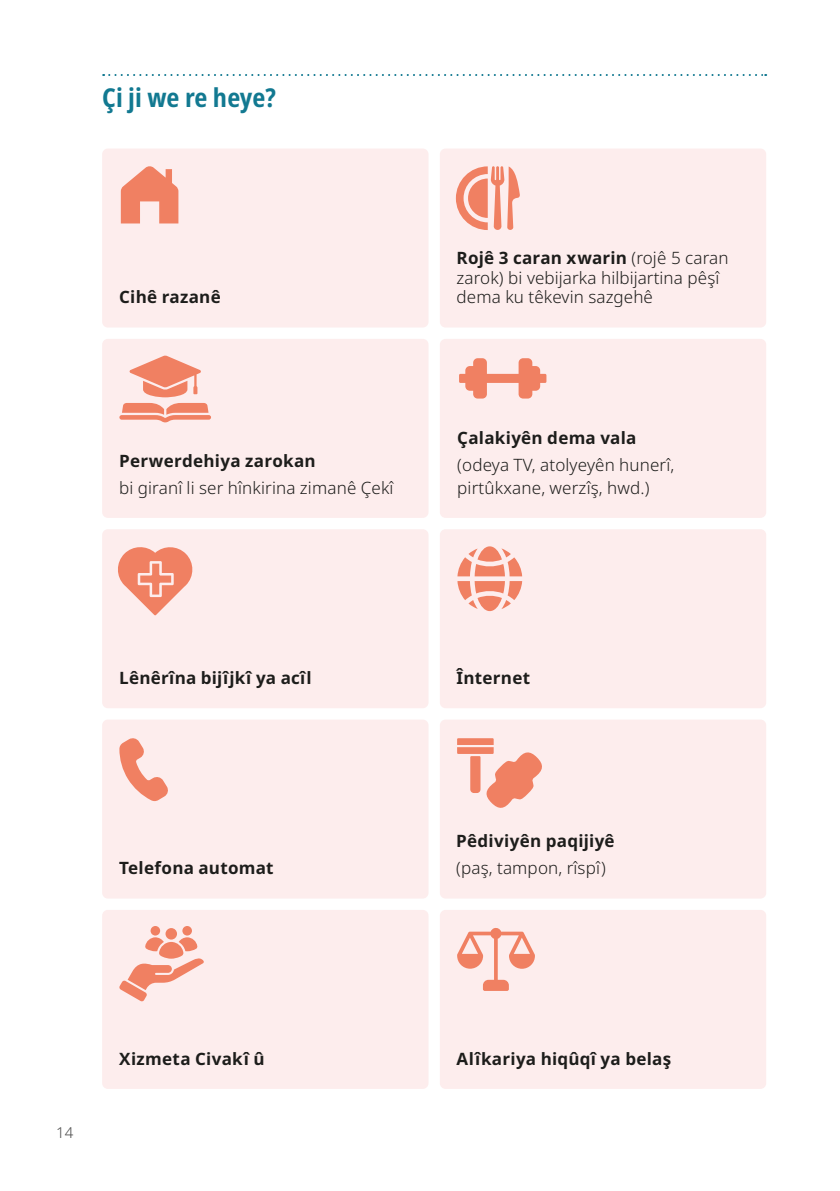
<style>
.page{position:relative;width:840px;height:1191px;background:#fff}
.page>*{position:absolute;margin:0;border:0;box-sizing:border-box;transform-origin:0 0}
.t1{font:700 26px "Noto Sans Condensed";letter-spacing:.005em;color:#127991}
.t2{font:17px/27.2px "Noto Sans";letter-spacing:.01em;color:#1d1d1b}
.t3{font:15px "Noto Sans";color:#4a4a49}
</style>
<div class="page">
<svg style="left:103px;top:74px;width:662px;height:2px"></svg>
<div style="left:102px;top:148px;width:326px;height:179px;background:#fdeded;border-radius:6px"></div>
<div style="left:439px;top:148px;width:326px;height:179px;background:#fdeded;border-radius:6px"></div>
<div style="left:102px;top:339px;width:326px;height:179px;background:#fdeded;border-radius:6px"></div>
<div style="left:439px;top:339px;width:326px;height:179px;background:#fdeded;border-radius:6px"></div>
<div style="left:102px;top:529px;width:326px;height:179px;background:#fdeded;border-radius:6px"></div>
<div style="left:439px;top:529px;width:326px;height:179px;background:#fdeded;border-radius:6px"></div>
<div style="left:102px;top:719px;width:326px;height:179px;background:#fdeded;border-radius:6px"></div>
<div style="left:439px;top:719px;width:326px;height:179px;background:#fdeded;border-radius:6px"></div>
<div style="left:102px;top:910px;width:326px;height:179px;background:#fdeded;border-radius:6px"></div>
<div style="left:439px;top:910px;width:326px;height:179px;background:#fdeded;border-radius:6px"></div>
<svg style="left:121px;top:166px;width:57px;height:57px"></svg>
<svg style="left:455px;top:166px;width:64px;height:64px"></svg>
<svg style="left:118px;top:547px;width:75px;height:68px"></svg>
<svg style="left:457px;top:546px;width:65px;height:66px"></svg>
<svg style="left:119px;top:738px;width:49px;height:63px"></svg>
<svg style="left:457px;top:738px;width:85px;height:70px"></svg>
<svg style="left:119px;top:926px;width:85px;height:75px"></svg>
<svg style="left:457px;top:928px;width:77px;height:63px"></svg>
<svg style="left:459px;top:358px;width:87px;height:40px"></svg>
<svg style="left:119px;top:355px;width:92px;height:68px"></svg>
<h1 class="t1" style="left:102px;top:79px;width:175px">Çi ji we re heye?</h1>
<p class="t2" style="left:119px;top:284px;width:103px">Cihê razanê</p>
<p class="t2" style="left:119px;top:447px;width:276px">Perwerdehiya zarokan<br>bi giranî li ser hînkirina zimanê Çekî</p>
<p class="t2" style="left:456px;top:249px;width:273px;line-height:19.4px">Rojê 3 caran xwarin (rojê 5 caran zarok) bi vebijarka hilbijartina pêşî dema ku têkevin sazgehê</p>
<p class="t2" style="left:457px;top:424px;width:218px">Çalakiyên dema vala (odeya TV, atolyeyên hunerî,</p>
<p class="t2" style="left:457px;top:474px;width:193px">pirtûkxane, werzîş, hwd.)</p>
<p class="t2" style="left:119px;top:665px;width:194px">Lênêrîna bijîjkî ya acîl</p>
<p class="t2" style="left:119px;top:855px;width:156px">Telefona automat</p>
<p class="t2" style="left:456px;top:665px;width:75px">Înternet</p>
<p class="t2" style="left:456px;top:828px;width:160px">Pêdiviyên paqijiyê (paş, tampon, rîspî)</p>
<p class="t3" style="left:56px;top:1121px;width:19px">14</p>
<p class="t2" style="left:119px;top:1045px;width:147px">Xizmeta Civakî û</p>
<p class="t2" style="left:456px;top:1045px;width:216px">Alîkariya hiqûqî ya belaş</p>
</div>
